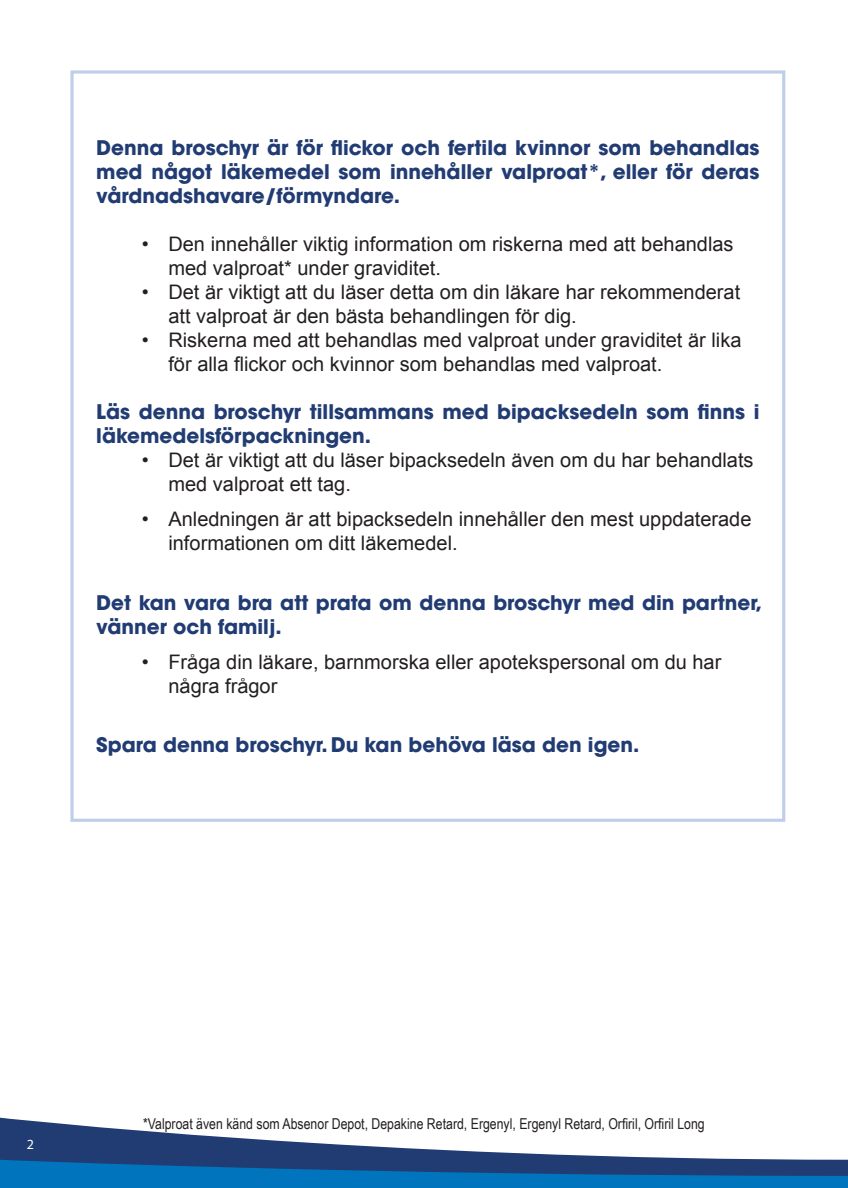
<style>
.page{position:relative;width:848px;height:1188px;background:#fff}
.page>*{position:absolute;margin:0;border:0;box-sizing:border-box;transform-origin:0 0}
.t1{font:20px/24px "Arial";color:#231f20}
.t2{font:700 20px/24px "ITC Avant Garde Std";color:#213b73}
.t3{font:15px "Arial Narrow";color:#231f20}
.t4{font:14px "Myriad Pro";color:#fff}
</style>
<div class="page">
<svg style="left:0;top:1117px;width:365px;height:29px"></svg>
<div style="left:70px;top:70px;width:714px;height:751px;border:3px solid #c0cfe9"></div>
<svg style="left:0;top:1146px;width:848px;height:42px"></svg>
<p class="t2" style="left:96px;top:135px;width:664px;text-align:justify">Denna broschyr är för flickor och fertila kvinnor som behandlas med något läkemedel som innehåller valproat*, eller för deras vårdnadshavare/förmyndare.</p>
<p class="t1" style="left:168px;top:232px;width:566px;text-indent:-27px">• Den innehåller viktig information om riskerna med att behandlas med valproat* under graviditet.</p>
<p class="t1" style="left:168px;top:280px;width:573px;text-indent:-27px">• Det är viktigt att du läser detta om din läkare har rekommenderat att valproat är den bästa behandlingen för dig.</p>
<p class="t1" style="left:168px;top:328px;width:574px;text-indent:-27px">• Riskerna med att behandlas med valproat under graviditet är lika för alla flickor och kvinnor som behandlas med valproat.</p>
<p class="t2" style="left:96px;top:399px;width:664px">Läs denna broschyr tillsammans med bipacksedeln som finns i läkemedelsförpackningen.</p>
<p class="t1" style="left:168px;top:448px;width:586px;text-indent:-27px">• Det är viktigt att du läser bipacksedeln även om du har behandlats med valproat ett tag.</p>
<p class="t1" style="left:168px;top:507px;width:584px;text-indent:-27px">• Anledningen är att bipacksedeln innehåller den mest uppdaterade informationen om ditt läkemedel.</p>
<p class="t2" style="left:96px;top:590px;width:667px">Det kan vara bra att prata om denna broschyr med din partner, vänner och familj.</p>
<p class="t1" style="left:168px;top:650px;width:554px;text-indent:-27px">• Fråga din läkare, barnmorska eller apotekspersonal om du har några frågor</p>
<p class="t2" style="left:96px;top:732px;width:544px">Spara denna broschyr. Du kan behöva läsa den igen.</p>
<p class="t4" style="left:27px;top:1135px;width:9px">2</p>
<p class="t3" style="left:143px;top:1112px;width:563px">*Valproat även känd som Absenor Depot, Depakine Retard, Ergenyl, Ergenyl Retard, Orfiril, Orfiril Long</p>
</div>
